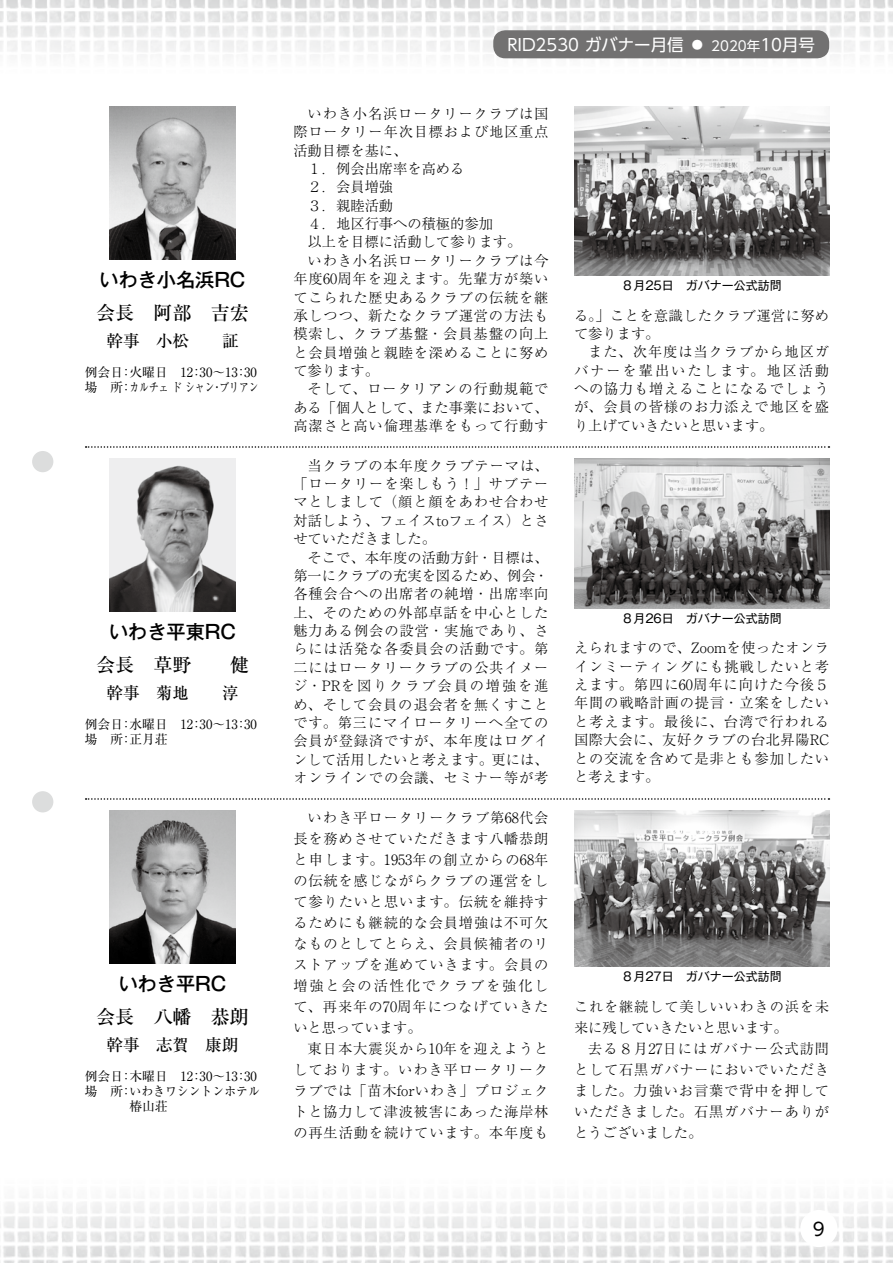
<style>
.page{position:relative;width:893px;height:1263px;background:#fff}
.page>*{position:absolute;margin:0;border:0;box-sizing:border-box;transform-origin:0 0}
.t1{font:500 19.2px "Gothic MB101 Pr 5";color:#000}
.t2{font:500 19.2px "Ryumin Pr 5";color:#000}
.t3{font:18px "UD Shin Go Pro";color:#000}
.t4{font:16.5px "UD Shin Go Pro";color:#fff}
.t5{font:500 16.5px "Ryumin Pr 5";color:#000}
.t6{font:300 14.25px/18.3px "Ryumin Pr 5";letter-spacing:.055em;color:#000;text-align:justify}
.t7{font:300 14.25px "Ryumin Pr 5";color:#000}
.t8{font:300 14.25px/18.3px "Ryumin Pr 5";letter-spacing:.025em;color:#000}
.t9{font:12.75px/15px "Ryumin Pr 5";color:#000}
.t10{font:12px "Gothic MB101 Pr 5";color:#000}
.s1{font-size:13.5px}
</style>
<div class="page">
<img style="left:0;top:0;width:893px;height:59px">
<img style="left:0;top:1202px;width:893px;height:61px">
<div style="left:800px;top:1210px;width:37px;height:37px;background:#fff;border-radius:50%"></div>
<div style="left:493px;top:30px;width:336px;height:28px;background:#727171;border-radius:12px"></div>
<img style="left:109px;top:106px;width:127px;height:153px">
<img style="left:109px;top:458px;width:127px;height:153px">
<img style="left:109px;top:810px;width:127px;height:153px">
<svg style="left:86px;top:446px;width:743px;height:2px"></svg>
<svg style="left:86px;top:798px;width:743px;height:2px"></svg>
<img style="left:574px;top:106px;width:255px;height:169px">
<img style="left:574px;top:458px;width:255px;height:150px">
<img style="left:574px;top:810px;width:255px;height:156px">
<div style="left:32px;top:451px;width:21px;height:21px;background:#dcdddd;border-radius:50%"></div>
<div style="left:32px;top:791px;width:21px;height:21px;background:#dcdddd;border-radius:50%"></div>
<h1 class="t1" style="left:100px;top:264px;width:147px">いわき小名浜RC</h1>
<h1 class="t2" style="left:96px;top:298px;width:155px">会長 阿部 吉宏</h1>
<p class="t5" style="left:107px;top:328px;width:92px">幹事 小松　　</p>
<p class="t5" style="left:222px;top:328px;width:18px">証</p>
<p class="t9" style="left:85px;top:364px;width:175px">例会日：火曜日　12：30〜13：30場　所：カルチェ ド シャン・ブリアン</p>
<h1 class="t1" style="left:109px;top:616px;width:128px">いわき平東RC</h1>
<h1 class="t2" style="left:96px;top:650px;width:107px">会長 草野　　</h1>
<h1 class="t2" style="left:230px;top:650px;width:21px">健</h1>
<p class="t5" style="left:107px;top:680px;width:92px">幹事 菊地　　</p>
<p class="t5" style="left:222px;top:680px;width:18px">淳</p>
<p class="t9" style="left:85px;top:716px;width:174px">例会日：水曜日　12：30〜13：30場　所：正月荘</p>
<h1 class="t1" style="left:119px;top:968px;width:109px">いわき平RC</h1>
<h1 class="t2" style="left:96px;top:1002px;width:155px">会長 八幡 恭朗</h1>
<p class="t5" style="left:107px;top:1032px;width:133px">幹事 志賀 康朗</p>
<p class="t9" style="left:85px;top:1068px;width:174px">例会日：木曜日　12：30〜13：30</p>
<p class="t9" style="left:85px;top:1083px;width:177px">場　所：いわきワシントンホテル</p>
<p class="t9" style="left:129px;top:1098px;width:40px">椿山荘</p>
<p class="t4" style="left:507px;top:31px;width:309px">RID2530 ガバナー月信 ◦ <span class="s1">2020年</span>10月号</p>
<p class="t6" style="left:308px;top:103px;width:242px">いわき小名浜ロータリークラブは国</p>
<p class="t6" style="left:293px;top:122px;width:257px">際ロータリー年次目標および地区重点</p>
<p class="t7" style="left:293px;top:139px;width:115px">活動目標を基に、</p>
<p class="t7" style="left:308px;top:157px;width:158px">１．例会出席率を高める</p>
<p class="t6" style="left:308px;top:177px;width:87px">２．会員増強</p>
<p class="t6" style="left:308px;top:195px;width:87px">３．親睦活動</p>
<p class="t7" style="left:308px;top:213px;width:187px">４．地区行事への積極的参加</p>
<p class="t7" style="left:308px;top:231px;width:215px">以上を目標に活動して参ります。</p>
<p class="t6" style="left:308px;top:250px;width:242px">いわき小名浜ロータリークラブは今</p>
<p class="t6" style="left:293px;top:269px;width:257px">年度60周年を迎えます。先輩方が築い</p>
<p class="t6" style="left:293px;top:287px;width:257px">てこられた歴史あるクラブの伝統を継</p>
<p class="t6" style="left:293px;top:305px;width:257px">承しつつ、新たなクラブ運営の方法も</p>
<p class="t6" style="left:293px;top:324px;width:257px">模索し、クラブ基盤・会員基盤の向上</p>
<p class="t6" style="left:293px;top:342px;width:257px">と会員増強と親睦を深めることに努め</p>
<p class="t6" style="left:293px;top:360px;width:87px">て参ります。</p>
<p class="t6" style="left:308px;top:379px;width:242px">そして、ロータリアンの行動規範で</p>
<p class="t7" style="left:293px;top:396px;width:257px">ある「個人として、また事業において、</p>
<p class="t6" style="left:293px;top:416px;width:257px">高潔さと高い倫理基準をもって行動す</p>
<p class="t6" style="left:293px;top:455px;width:257px;text-indent:14px">当クラブの本年度クラブテーマは、「ロータリーを楽しもう！」サブテーマとしまして（顔と顔をあわせ合わせ対話しよう、フェイスtoフェイス）とさせていただきました。</p>
<p class="t6" style="left:293px;top:547px;width:257px;text-indent:14px">そこで、本年度の活動方針・目標は、第一にクラブの充実を図るため、例会・各種会合への出席者の純増・出席率向上、そのための外部卓話を中心とした魅力ある例会の設営・実施であり、さらには活発な各委員会の活動です。第二にはロータリークラブの公共イメージ・PRを図りクラブ会員の増強を進め、そして会員の退会者を無くすことです。第三にマイロータリーへ全ての会員が登録済ですが、本年度はログインして活用したいと考えます。更には、オンラインでの会議、セミナー等が考</p>
<p class="t6" style="left:293px;top:805px;width:257px;line-height:21px;text-indent:14px">いわき平ロータリークラブ第68代会長を務めさせていただきます八幡恭朗と申します。1953年の創立からの68年の伝統を感じながらクラブの運営をして参りたいと思います。伝統を維持するためにも継続的な会員増強は不可欠なものとしてとらえ、会員候補者のリストアップを進めていきます。会員の増強と会の活性化でクラブを強化して、再来年の70周年につなげていきたいと思っています。</p>
<p class="t6" style="left:293px;top:1037px;width:257px;line-height:21px;text-indent:14px">東日本大震災から10年を迎えようとしております。いわき平ロータリークラブでは「苗木forいわき」プロジェクトと協力して津波被害にあった海岸林の再生活動を続けています。本年度も</p>
<p class="t10" style="left:621px;top:275px;width:162px">８月25日　ガバナー公式訪問</p>
<p class="t8" style="left:574px;top:305px;width:257px">る。」ことを意識したクラブ運営に努めて参ります。</p>
<p class="t6" style="left:574px;top:342px;width:257px;text-indent:14px">また、次年度は当クラブから地区ガバナーを輩出いたします。地区活動への協力も増えることになるでしょうが、会員の皆様のお力添えで地区を盛り上げていきたいと思います。</p>
<p class="t10" style="left:621px;top:608px;width:162px">８月26日　ガバナー公式訪問</p>
<p class="t6" style="left:574px;top:638px;width:257px">えられますので、Zoomを使ったオンラインミーティングにも挑戦したいと考えます。第四に60周年に向けた今後５年間の戦略計画の提言・立案をしたいと考えます。最後に、台湾で行われる国際大会に、友好クラブの台北昇陽RCとの交流を含めて是非とも参加したいと考えます。</p>
<p class="t10" style="left:621px;top:967px;width:162px">８月27日　ガバナー公式訪問</p>
<p class="t6" style="left:574px;top:995px;width:257px;line-height:21px">これを継続して美しいいわきの浜を未来に残していきたいと思います。</p>
<p class="t6" style="left:574px;top:1037px;width:257px;line-height:21px;text-indent:14px">去る８月27日にはガバナー公式訪問として石黒ガバナーにおいでいただきました。力強いお言葉で背中を押していただきました。石黒ガバナーありがとうございました。</p>
<p class="t3" style="left:813px;top:1214px;width:13px">9</p>
</div>
